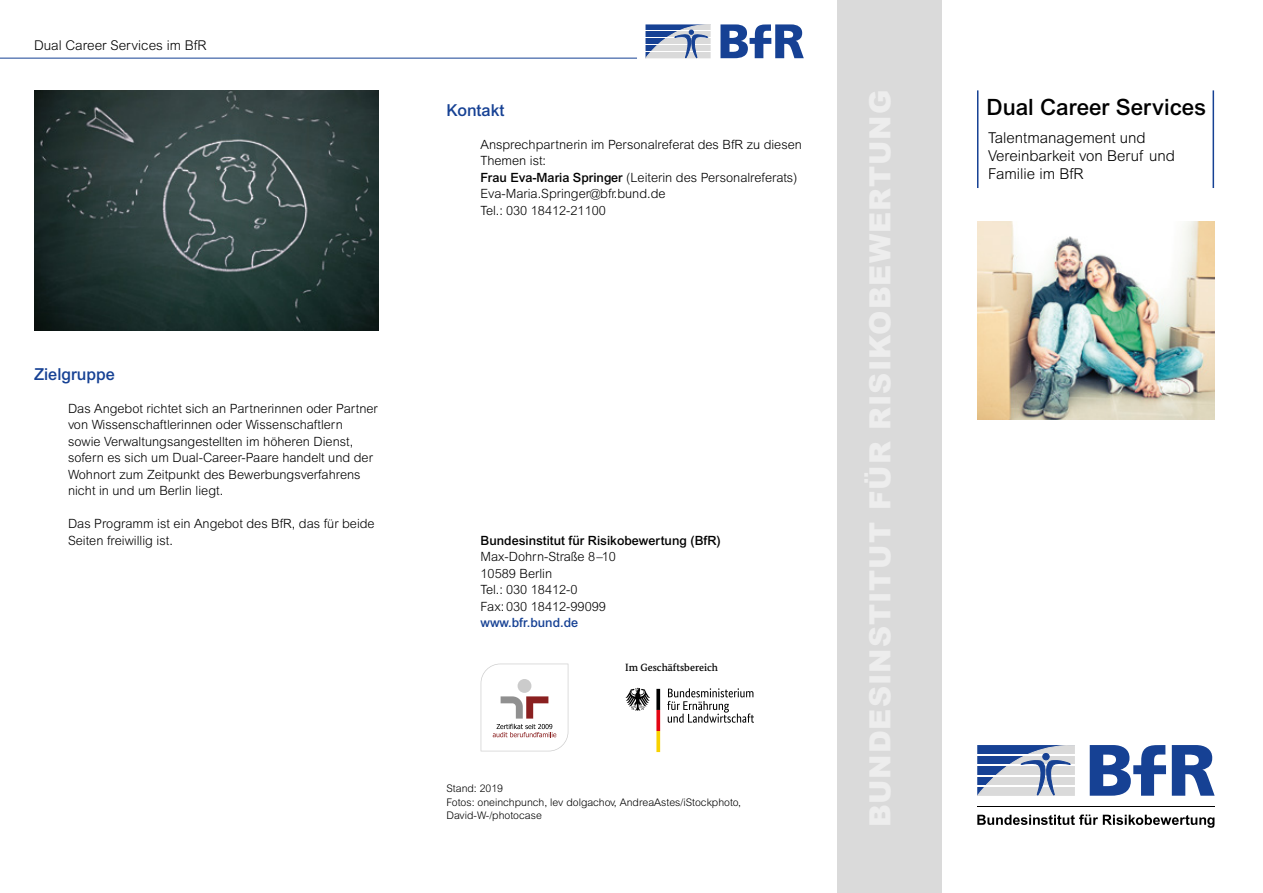
<style>
.page{position:relative;width:1263px;height:893px;background:#fff}
.page>*{position:absolute;margin:0;border:0;box-sizing:border-box;transform-origin:0 0}
.t1{font:500 22.5px "Arial MT Pro";color:#000}
.t2{font:500 16.5px "Arial MT Pro";color:#164194}
.t3{font:300 15px/18px "Arial MT Pro";color:#000}
.t4{font:300 13.5px "Arial MT Pro";color:#000}
.t5{font:300 12.75px/16.5px "Arial MT Pro";color:#000}
.t6{font:500 12.75px "Arial MT Pro";color:#000}
.t7{font:500 12.75px "Arial MT Pro";color:#164194}
.t8{font:300 10.5px/13.5px "Arial MT Pro";color:#000}
.t9{font:500 10.5px "Bundes Serif";color:#000}
.s1{font-weight:500}
</style>
<div class="page">
<div style="left:838px;top:0;width:104px;height:893px;background:#dadada"></div>
<svg style="left:645px;top:24px;width:66px;height:34px;background:#99a8c5"></svg>
<svg style="left:720px;top:24px;width:84px;height:34px"></svg>
<hr style="left:0;top:58px;width:637px;height:1px;background:#164194">
<hr style="left:1212px;top:90px;width:2px;height:98px;background:#164194">
<svg style="left:977px;top:814px;width:237px;height:14px"></svg>
<svg style="left:977px;top:745px;width:98px;height:51px;background:#9dabc7"></svg>
<svg style="left:1172px;top:745px;width:42px;height:51px"></svg>
<svg style="left:1090px;top:745px;width:76px;height:51px"></svg>
<hr style="left:977px;top:807px;width:237px;height:1px;background:#000">
<hr style="left:977px;top:90px;width:1px;height:98px;background:#164194">
<svg style="left:481px;top:664px;width:87px;height:87px"></svg>
<img style="left:977px;top:221px;width:237px;height:198px">
<img style="left:34px;top:90px;width:344px;height:240px">
<svg style="left:625px;top:688px;width:25px;height:23px"></svg>
<svg style="left:656px;top:689px;width:4px;height:63px"></svg>
<svg style="left:667px;top:688px;width:87px;height:35px"></svg>
<p class="t4" style="left:34px;top:36px;width:174px">Dual Career Services im BfR</p>
<p class="t2" style="left:34px;top:364px;width:82px">Zielgruppe</p>
<p class="t5" style="left:68px;top:400px;width:311px">Das Angebot richtet sich an Partnerinnen oder Partner von Wissenschaftlerinnen oder Wissenschaftlern sowie Verwaltungsangestellten im höheren Dienst, sofern es sich um Dual-Career-Paare handelt und der Wohnort zum Zeitpunkt des Bewerbungsverfahrens nicht in und um Berlin liegt.</p>
<p class="t5" style="left:68px;top:516px;width:308px">Das Programm ist ein Angebot des BfR, das für beide<br>Seiten freiwillig ist.</p>
<p class="t2" style="left:446px;top:100px;width:59px">Kontakt</p>
<p class="t5" style="left:480px;top:136px;width:323px">Ansprechpartnerin im Personalreferat des BfR zu diesen Themen ist:<br><span class="s1">Frau Eva-Maria Springer</span> (Leiterin des Personalreferats)<br>Eva-Maria.Springer@bfr.bund.de<br>Tel.: 030 18412-21100</p>
<p class="t6" style="left:480px;top:533px;width:242px">Bundesinstitut für Risikobewertung (BfR)</p>
<p class="t5" style="left:480px;top:549px;width:137px">Max-Dohrn-Straße 8–10<br>10589 Berlin<br>Tel.: 030 18412-0<br>Fax:030 18412-99099</p>
<p class="t7" style="left:480px;top:615px;width:99px">www.bfr.bund.de</p>
<p class="t9" style="left:625px;top:655px;width:94px">Im Geschäftsbereich</p>
<p class="t8" style="left:446px;top:782px;width:296px">Stand: 2019<br>Fotos: oneinchpunch, lev dolgachov, AndreaAstes/iStockphoto,<br>David-W-/photocase</p>
<h1 class="t1" style="left:986px;top:94px;width:221px">Dual Career Services</h1>
<p class="t3" style="left:988px;top:129px;width:188px">Talentmanagement und<br>Vereinbarkeit von Beruf und<br>Familie im BfR</p>
</div>
